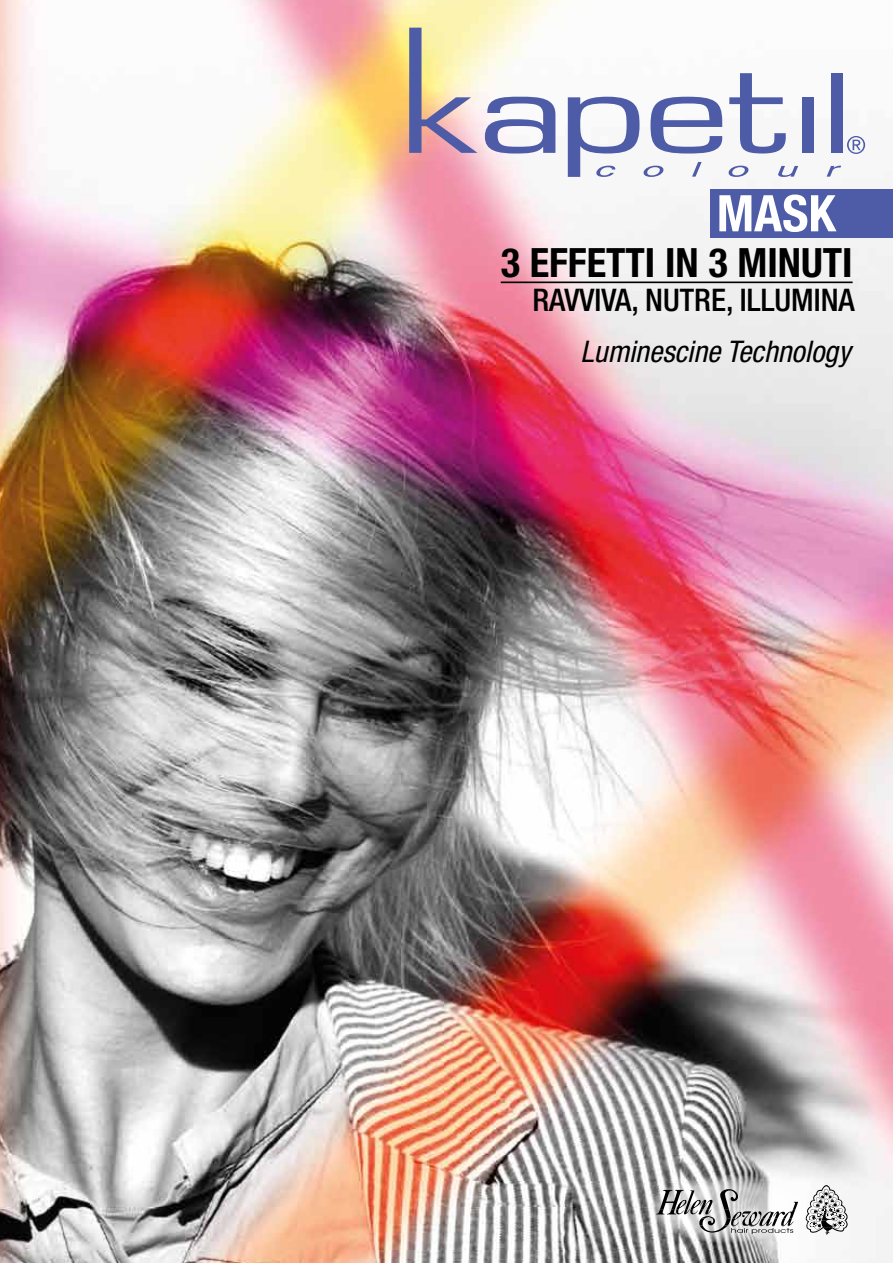
<style>
.page{position:relative;width:893px;height:1263px;background:#fff}
.page>*{position:absolute;margin:0;border:0;box-sizing:border-box;transform-origin:0 0}
.t1{font:700 condensed 50.55px "Helvetica Neue LT Std";color:#fff}
.t2{font:700 condensed 40.5px "Helvetica Neue LT Std";color:#000}
.t3{font:500 condensed 31.2px "Helvetica Neue LT Std";color:#000}
.t4{font:italic condensed 29.85px "Helvetica Neue LT Std";color:#000}
</style>
<div class="page">
<img style="left:0;top:0;width:893px;height:1263px">
<svg style="left:649px;top:1175px;width:158px;height:68px"></svg>
<svg style="left:805px;top:1185px;width:43px;height:50px"></svg>
<svg style="left:656px;top:1188px;width:142px;height:46px"></svg>
<div style="left:710px;top:189px;width:183px;height:48px;background:#4e5ca7"></div>
<svg style="left:728px;top:166px;width:21px;height:11px"></svg>
<svg style="left:777px;top:166px;width:21px;height:11px"></svg>
<svg style="left:827px;top:166px;width:14px;height:11px"></svg>
<svg style="left:847px;top:136px;width:18px;height:18px"></svg>
<svg style="left:409px;top:28px;width:68px;height:125px;background:#c9bcb0"></svg>
<svg style="left:485px;top:97px;width:71px;height:56px"></svg>
<svg style="left:568px;top:97px;width:154px;height:80px"></svg>
<svg style="left:729px;top:73px;width:57px;height:80px"></svg>
<div style="left:802px;top:97px;width:12px;height:56px;background:#4e5ca7"></div>
<div style="left:831px;top:74px;width:12px;height:79px;background:#4e5ca7"></div>
<hr style="left:501px;top:281px;width:352px;height:2px;background:#000">
<h1 class="t1" style="left:717px;top:183px;width:120px">MASK</h1>
<p class="t2" style="left:501px;top:238px;width:353px">3 EFFETTI IN 3 MINUTI</p>
<p class="t3" style="left:532px;top:282px;width:324px">RAVVIVA, NUTRE, ILLUMINA</p>
<p class="t4" style="left:581px;top:334px;width:271px">Luminescine Technology</p>
</div>
